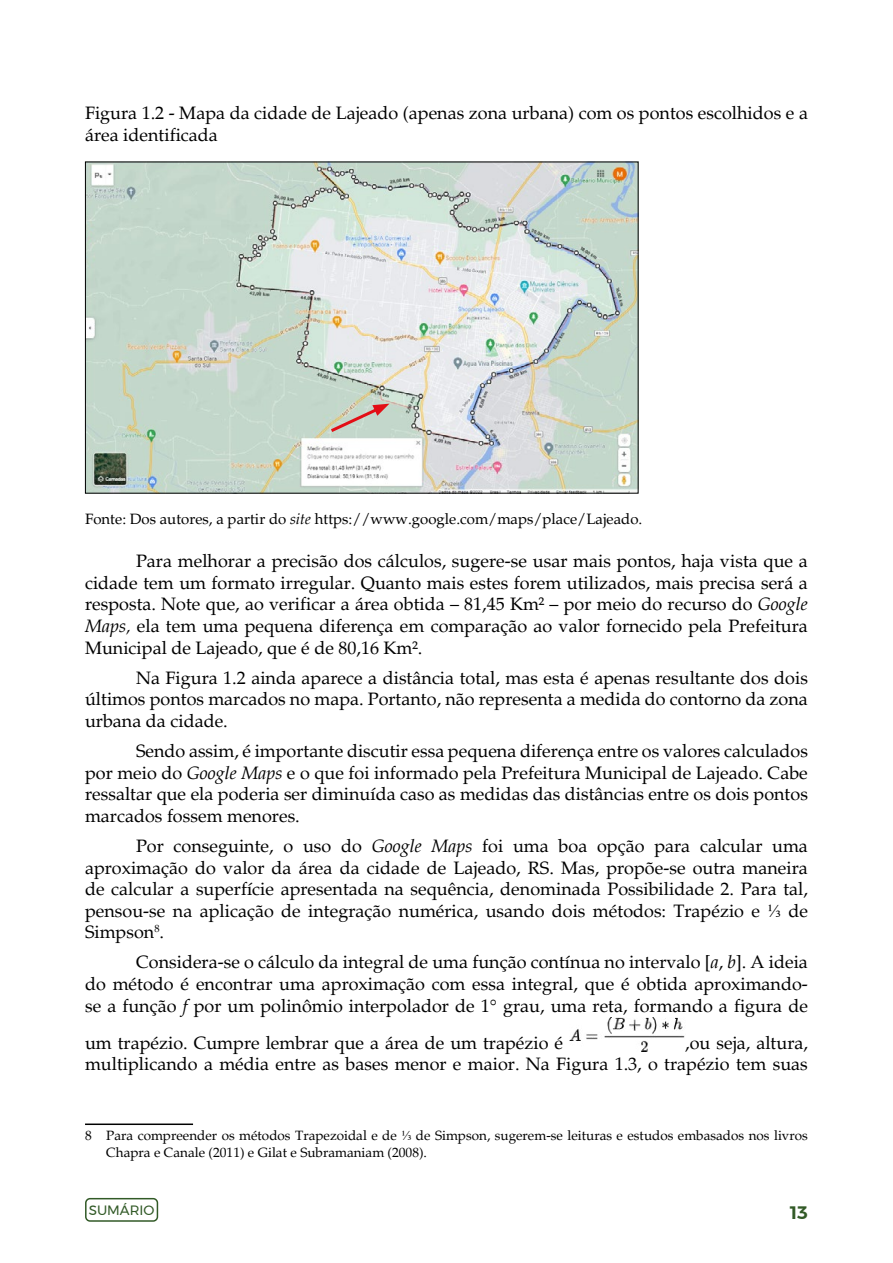
<style>
.page{position:relative;width:893px;height:1263px;background:#fff}
.page>*{position:absolute;margin:0;border:0;box-sizing:border-box;transform-origin:0 0}
.t1{font:18px/21.6px "Palatino";color:#000;text-align:justify}
.t2{font:600 18px "Montserrat";color:#325a27}
.t3{font:15px "Palatino";color:#000}
.t4{font:13.5px/16.2px "Palatino";color:#000}
.t5{font:13.5px "Montserrat";color:#325a27}
.s1{font-style:italic}
.s2{font-family:"Times New Roman"}
</style>
<div class="page">
<div style="left:85px;top:1198px;width:73px;height:24px;border:2px solid #325a27;border-radius:4px"></div>
<img style="left:87px;top:164px;width:549px;height:328px">
<svg style="left:328px;top:404px;width:61px;height:31px;background:#c8bdb1"></svg>
<img style="left:569px;top:1017px;width:116px;height:35px">
<hr style="left:85px;top:1123px;width:108px;height:2px;background:#000">
<p class="t1" style="left:85px;top:103px;width:724px">Figura 1.2 - Mapa da cidade de Lajeado (apenas zona urbana) com os pontos escolhidos e a área identificada</p>
<p class="t3" style="left:85px;top:510px;width:559px">Fonte: Dos autores, a partir do <span class="s1">site</span> https://www.google.com/maps/place/Lajeado.</p>
<p class="t1" style="left:85px;top:550px;width:724px;text-indent:51px">Para melhorar a precisão dos cálculos, sugere-se usar mais pontos, haja vista que a cidade tem um formato irregular. Quanto mais estes forem utilizados, mais precisa será a resposta. Note que, ao verificar a área obtida – 81,45 Km² – por meio do recurso do <span class="s1">Google Maps,</span> ela tem uma pequena diferença em comparação ao valor fornecido pela Prefeitura Municipal de Lajeado, que é de 80,16 Km².</p>
<p class="t1" style="left:85px;top:667px;width:724px;text-indent:51px">Na Figura 1.2 ainda aparece a distância total, mas esta é apenas resultante dos dois últimos pontos marcados no mapa. Portanto, não representa a medida do contorno da zona urbana da cidade.</p>
<p class="t1" style="left:85px;top:740px;width:724px;text-indent:51px">Sendo assim, é importante discutir essa pequena diferença entre os valores calculados por meio do <span class="s1">Google Maps</span> e o que foi informado pela Prefeitura Municipal de Lajeado. Cabe ressaltar que ela poderia ser diminuída caso as medidas das distâncias entre os dois pontos marcados fossem menores.</p>
<p class="t1" style="left:85px;top:835px;width:724px;text-indent:51px">Por conseguinte, o uso do <span class="s1">Google Maps</span> foi uma boa opção para calcular uma aproximação do valor da área da cidade de Lajeado, RS. Mas, propõe-se outra maneira de calcular a superfície apresentada na sequência, denominada Possibilidade 2. Para tal, pensou-se na aplicação de integração numérica, usando dois métodos: Trapézio e <span class="s2">⅓</span> de Simpson<sup>8</sup>.</p>
<p class="t1" style="left:85px;top:952px;width:724px;text-indent:51px">Considera-se o cálculo da integral de uma função contínua no intervalo [<span class="s1">a</span>, <span class="s1">b</span>]. A ideia do método é encontrar uma aproximação com essa integral, que é obtida aproximando&shy;se a função <span class="s1">f</span> por um polinômio interpolador de 1° grau, uma reta, formando a figura de</p>
<p class="t1" style="left:85px;top:1032px;width:480px">um trapézio. Cumpre lembrar que a área de um trapézio é</p>
<p class="t1" style="left:85px;top:1032px;width:724px;text-align:right">,ou seja, altura,<br>multiplicando a média entre as bases menor e maior. Na Figura 1.3, o trapézio tem suas</p>
<p class="t4" style="left:106px;top:1128px;width:703px;text-indent:-21px">8 Para compreender os métodos Trapezoidal e de <span class="s2">⅓</span> de Simpson, sugerem-se leituras e estudos embasados nos livros<br>Chapra e Canale (2011) e Gilat e Subramaniam (2008).</p>
<p class="t5" style="left:89px;top:1200px;width:67px">SUMÁRIO</p>
<p class="t2" style="left:790px;top:1198px;width:19px">13</p>
</div>
